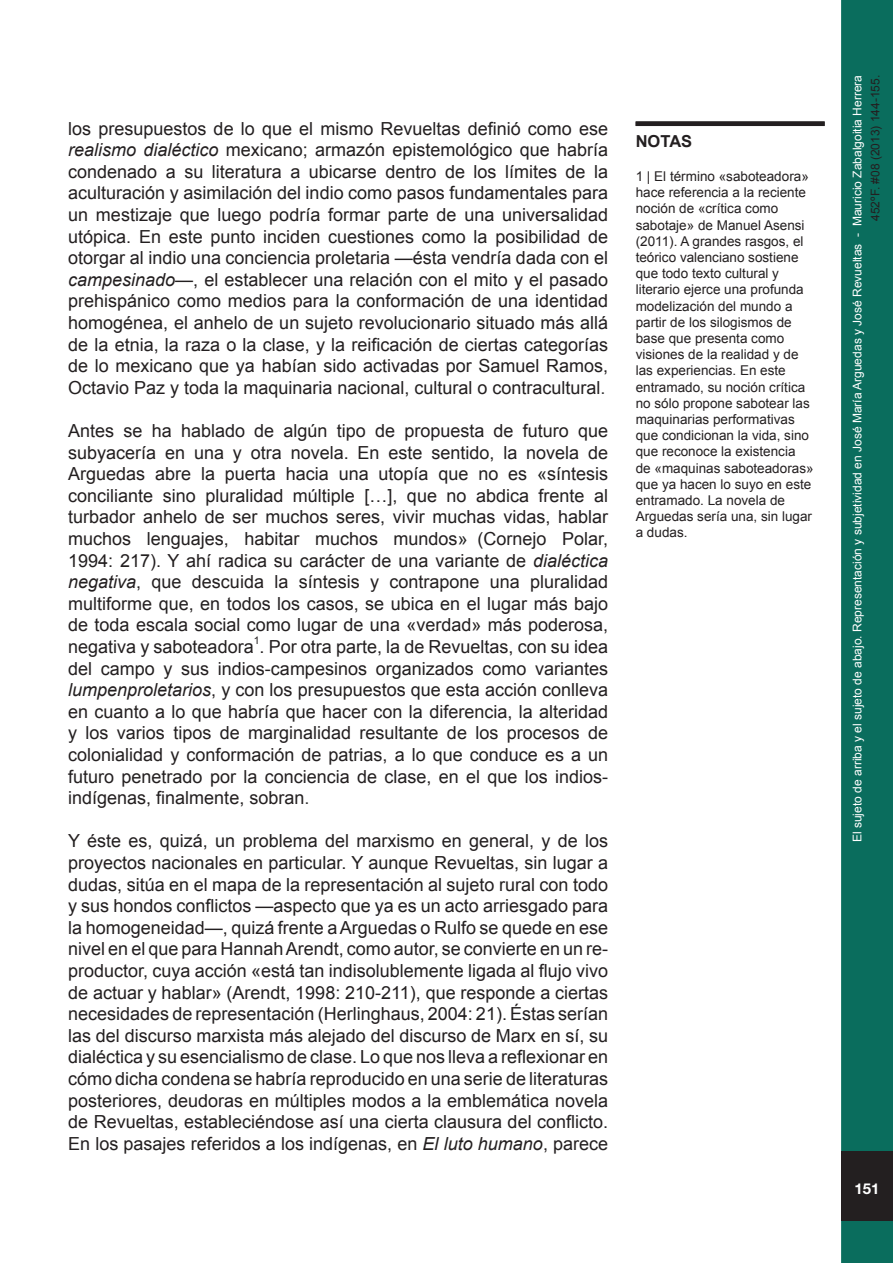
<style>
.page{position:relative;width:893px;height:1263px;background:#fff}
.page>*{position:absolute;margin:0;border:0;box-sizing:border-box;transform-origin:0 0}
.t1{font:18px/21.6px "Arial";color:#231f20;text-align:justify}
.Estilo_de_párrafo_1{font:700 16.5px "Arial";color:#231f20}
.t2{font:700 15px "Helvetica Neue";color:#fff}
.Estilo_de_párrafo_1-2{font:13.5px/16.2px "Arial";color:#231f20}
.t3{font:12px "Arial";color:#fff}
.t4{font:12px "Arial";color:#231f20}
.t5{font:10.5px "Arial";color:#231f20}
.s1{font-style:italic}
.s2{color:#333}
.s3{color:#222}
</style>
<div class="page">
<div style="left:843px;top:2px;width:48px;height:1259px;background:#0a6d5d"></div>
<div style="left:841px;top:0;width:52px;height:1263px;border:3px solid #0a6d5d"></div>
<div style="left:841px;top:1151px;width:52px;height:70px;background:#231f20"></div>
<div style="left:636px;top:121px;width:189px;height:5px;background:#231f20"></div>
<p class="t1" style="left:68px;top:118px;width:541px">los presupuestos de lo que el mismo Revueltas definió como ese <span class="s1">realismo dialéctico</span> mexicano; armazón epistemológico que habría condenado a su literatura a ubicarse dentro de los límites de la aculturación y asimilación del indio como pasos fundamentales para un mestizaje que luego podría formar parte de una universalidad utópica. En este punto inciden cuestiones como la posibilidad de otorgar al indio una conciencia proletaria —ésta vendría dada con el <span class="s1">campesinado</span>—, el establecer una relación con el mito y el pasado prehispánico como medios para la conformación de una identidad homogénea, el anhelo de un sujeto revolucionario situado más allá de la etnia, la raza o la clase, y la reificación de ciertas categorías de lo mexicano que ya habían sido activadas por Samuel Ramos, Octavio Paz y toda la maquinaria nacional, cultural o contracultural<span class="s2">.</span></p>
<p class="t1" style="left:68px;top:420px;width:541px">Antes se ha hablado de algún tipo de propuesta de futuro que subyacería en una y otra novela. En este sentido, la novela de Arguedas abre la puerta hacia una utopía que no es <span class="s3">«</span>síntesis conciliante sino pluralidad múltiple […], que no abdica frente al turbador anhelo de ser muchos seres, vivir muchas vidas, hablar muchos lenguajes, habitar muchos mundos<span class="s3">»</span> (Cornejo Polar, 1994: 217). Y ahí radica su carácter de una variante de <span class="s1">dialéctica negativa</span>, que descuida la síntesis y contrapone una pluralidad multiforme que, en todos los casos, se ubica en el lugar más bajo de toda escala social como lugar de una «verdad» más poderosa, negativa y saboteadora . Por otra parte, la de Revueltas, con su idea</p>
<p class="t5" style="left:254px;top:633px;width:7px">1</p>
<p class="t1" style="left:68px;top:658px;width:541px">del campo y sus indios-campesinos organizados como variantes <span class="s1">lumpenproletarios</span>, y con los presupuestos que esta acción conlleva en cuanto a lo que habría que hacer con la diferencia, la alteridad y los varios tipos de marginalidad resultante de los procesos de colonialidad y conformación de patrias, a lo que conduce es a un futuro penetrado por la conciencia de clase, en el que los indios&shy;indígenas, finalmente, sobran<span class="s2">.</span></p>
<p class="t1" style="left:68px;top:830px;width:541px">Y éste es, quizá, un problema del marxismo en general, y de los proyectos nacionales en particular. Y aunque Revueltas, sin lugar a dudas, sitúa en el mapa de la representación al sujeto rural con todo y sus hondos conflictos —aspecto que ya es un acto arriesgado para la homogeneidad—, quizá frente a Arguedas o Rulfo se quede en ese nivel en el que para Hannah Arendt, como autor, se convierte en un re&shy;productor, cuya acción «está tan indisolublemente ligada al flujo vivo de actuar y hablar» (Arendt, 1998: 210-211), que responde a ciertas necesidades de representación (Herlinghaus, 2004: 21). Éstas serían las del discurso marxista más alejado del discurso de Marx en sí, su dialéctica y su esencialismo de clase. Lo que nos lleva a reflexionar en cómo dicha condena se habría reproducido en una serie de literaturas posteriores, deudoras en múltiples modos a la emblemática novela de Revueltas, estableciéndose así una cierta clausura del conflicto.<br>En los pasajes referidos a los indígenas, en <span class="s1">El luto humano</span>, parece</p>
<p class="Estilo_de_párrafo_1" style="left:636px;top:130px;width:58px">NOTAS</p>
<p class="Estilo_de_párrafo_1-2" style="left:636px;top:168px;width:179px">1 | El término «saboteadora» hace referencia a la reciente noción de «crítica como sabotaje» de Manuel Asensi (2011). A grandes rasgos, el teórico valenciano sostiene que todo texto cultural y literario ejerce una profunda modelización del mundo a partir de los silogismos de base que presenta como visiones de la realidad y de las experiencias. En este entramado, su noción crítica no sólo propone sabotear las maquinarias performativas que condicionan la vida, sino que reconoce la existencia de «maquinas saboteadoras» que ya hacen lo suyo en este entramado. La novela de<br>Arguedas sería una, sin lugar a dudas.</p>
<p class="t3" style="left:850px;top:842px;width:769px;rotate:-90deg">El sujeto de arriba y el sujeto de abajo. Representación y subjetividad en José María Arguedas y José Revueltas - Mauricio Zabalgoitia Herrera</p>
<p class="t4" style="left:868px;top:221px;width:147px;rotate:-90deg">452ºF. #08 (2013) 144-155.</p>
<p class="t2" style="left:854px;top:1179px;width:27px">151</p>
</div>
